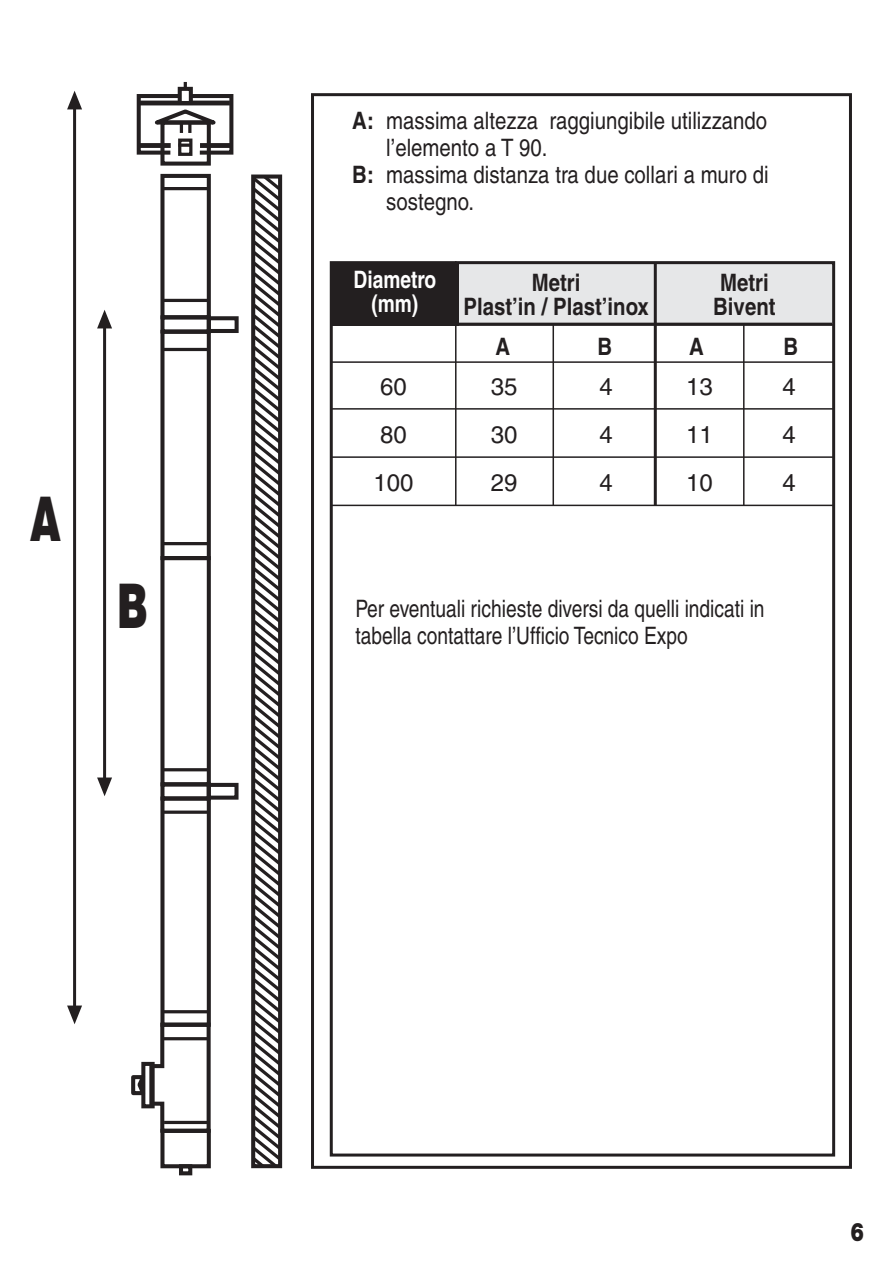
<style>
.page{position:relative;width:893px;height:1263px;background:#fff}
.page>*{position:absolute;margin:0;border:0;box-sizing:border-box;transform-origin:0 0}
.t1{font:900 61.5px "Helvetica";color:#231f20;scale:.65 1}
.t2{font:900 25.5px "Helvetica Neue";color:#231f20;scale:.8 1}
.t3{font:24px "Helvetica";color:#231f20;scale:.85 1}
.t4{font:24px/27px "Helvetica";color:#231f20;scale:.8 1}
.t5{font:700 24px/24px "Helvetica";color:#231f20;text-align:center;scale:.85 1}
.t6{font:24px/48px "Helvetica";color:#231f20;text-align:justify}
.t7{font:700 24px/24px "Helvetica";color:#fff;text-align:center;scale:.8 1}
.s1{font-weight:700}
</style>
<div class="page">
<div style="left:456px;top:261px;width:378px;height:63px;background:#e6e7e8"></div>
<div style="left:330px;top:261px;width:505px;height:895px;border:3px solid #231f20"></div>
<div style="left:311px;top:93px;width:541px;height:1076px;border:3px solid #231f20"></div>
<div style="left:331px;top:263px;width:128px;height:63px;background:#231f20"></div>
<hr style="left:330px;top:323px;width:502px;height:3px;background:#231f20">
<hr style="left:455px;top:261px;width:1px;height:245px;background:#231f20">
<hr style="left:331px;top:324px;width:503px;height:2px;background:#231f20">
<hr style="left:332px;top:361px;width:502px;height:2px;background:#231f20">
<hr style="left:654px;top:263px;width:3px;height:243px;background:#231f20">
<hr style="left:331px;top:456px;width:503px;height:2px;background:#231f20">
<hr style="left:331px;top:505px;width:503px;height:1px;background:#231f20">
<hr style="left:552px;top:324px;width:2px;height:182px;background:#231f20">
<hr style="left:743px;top:324px;width:1px;height:182px;background:#231f20">
<hr style="left:331px;top:408px;width:503px;height:2px;background:#231f20">
<div style="left:160px;top:174px;width:51px;height:145px;border:4px solid #231f20"></div>
<div style="left:160px;top:315px;width:51px;height:18px;border:4px solid #231f20"></div>
<div style="left:160px;top:330px;width:51px;height:230px;border:4px solid #231f20"></div>
<div style="left:160px;top:556px;width:51px;height:230px;border:4px solid #231f20"></div>
<hr style="left:163px;top:187px;width:44px;height:3px;background:#231f20">
<hr style="left:163px;top:299px;width:44px;height:3px;background:#231f20">
<hr style="left:163px;top:348px;width:44px;height:3px;background:#231f20">
<hr style="left:163px;top:542px;width:44px;height:3px;background:#231f20">
<hr style="left:163px;top:768px;width:44px;height:3px;background:#231f20">
<div style="left:160px;top:782px;width:51px;height:18px;border:4px solid #231f20"></div>
<div style="left:160px;top:796px;width:51px;height:231px;border:4px solid #231f20"></div>
<svg style="left:163px;top:810px;width:44px;height:4px"></svg>
<hr style="left:163px;top:1010px;width:44px;height:3px;background:#231f20">
<svg style="left:131px;top:1020px;width:80px;height:109px"></svg>
<hr style="left:164px;top:1121px;width:44px;height:3px;background:#231f20">
<div style="left:160px;top:120px;width:51px;height:46px;border:4px solid #231f20"></div>
<svg style="left:136px;top:82px;width:98px;height:75px"></svg>
<svg style="left:178px;top:139px;width:14px;height:17px"></svg>
<hr style="left:178px;top:144px;width:14px;height:3px;background:#231f20">
<div style="left:207px;top:316px;width:32px;height:17px;border:4px solid #231f20"></div>
<div style="left:207px;top:783px;width:32px;height:17px;border:4px solid #231f20"></div>
<div style="left:160px;top:1129px;width:51px;height:39px;border:4px solid #231f20"></div>
<div style="left:179px;top:1164px;width:13px;height:11px;border:4px solid #231f20"></div>
<svg style="left:256px;top:179px;width:21px;height:984px"></svg>
<div style="left:251px;top:174px;width:31px;height:994px;border:4px solid #231f20"></div>
<hr style="left:73px;top:108px;width:3px;height:899px;background:#231f20">
<svg style="left:67px;top:1005px;width:15px;height:19px"></svg>
<svg style="left:67px;top:91px;width:15px;height:18px"></svg>
<hr style="left:103px;top:327px;width:3px;height:452px;background:#231f20">
<svg style="left:97px;top:777px;width:15px;height:19px"></svg>
<svg style="left:97px;top:310px;width:15px;height:18px"></svg>
<h1 class="t1" style="left:30px;top:497px;width:50px">A</h1>
<h1 class="t1" style="left:117px;top:584px;width:50px">B</h1>
<p class="t3" style="left:352px;top:112px;width:490px"><span class="s1">A:</span> massima altezza raggiungibile utilizzando</p>
<p class="t3" style="left:386px;top:139px;width:191px">l’elemento a T 90.</p>
<p class="t3" style="left:352px;top:166px;width:491px"><span class="s1">B:</span> massima distanza tra due collari a muro di</p>
<p class="t3" style="left:386px;top:193px;width:105px">sostegno.</p>
<p class="t7" style="left:354px;top:270px;width:105px">Diametro (mm)</p>
<p class="t5" style="left:713px;top:273px;width:75px;text-align:left">Metri<br>Bivent</p>
<p class="t5" style="left:689px;top:337px;width:19px">A</p>
<p class="t5" style="left:784px;top:337px;width:19px">B</p>
<p class="t6" style="left:373px;top:365px;width:42px;text-align:left">60<br>80<br>100</p>
<p class="t6" style="left:491px;top:365px;width:28px">35<br>30<br>29</p>
<p class="t6" style="left:599px;top:365px;width:15px">4<br>4<br>4</p>
<p class="t6" style="left:686px;top:365px;width:28px">13<br>11<br>10</p>
<p class="t6" style="left:782px;top:365px;width:15px">4<br>4<br>4</p>
<p class="t5" style="left:463px;top:273px;width:220px">Metri<br>Plast’in / Plast’inox</p>
<p class="t5" style="left:495px;top:337px;width:19px">A</p>
<p class="t5" style="left:597px;top:337px;width:19px">B</p>
<p class="t4" style="left:355px;top:597px;width:513px">Per eventuali richieste diversi da quelli indicati in tabella contattare l’Ufficio Tecnico Expo</p>
<p class="t2" style="left:850px;top:1223px;width:19px">6</p>
</div>
